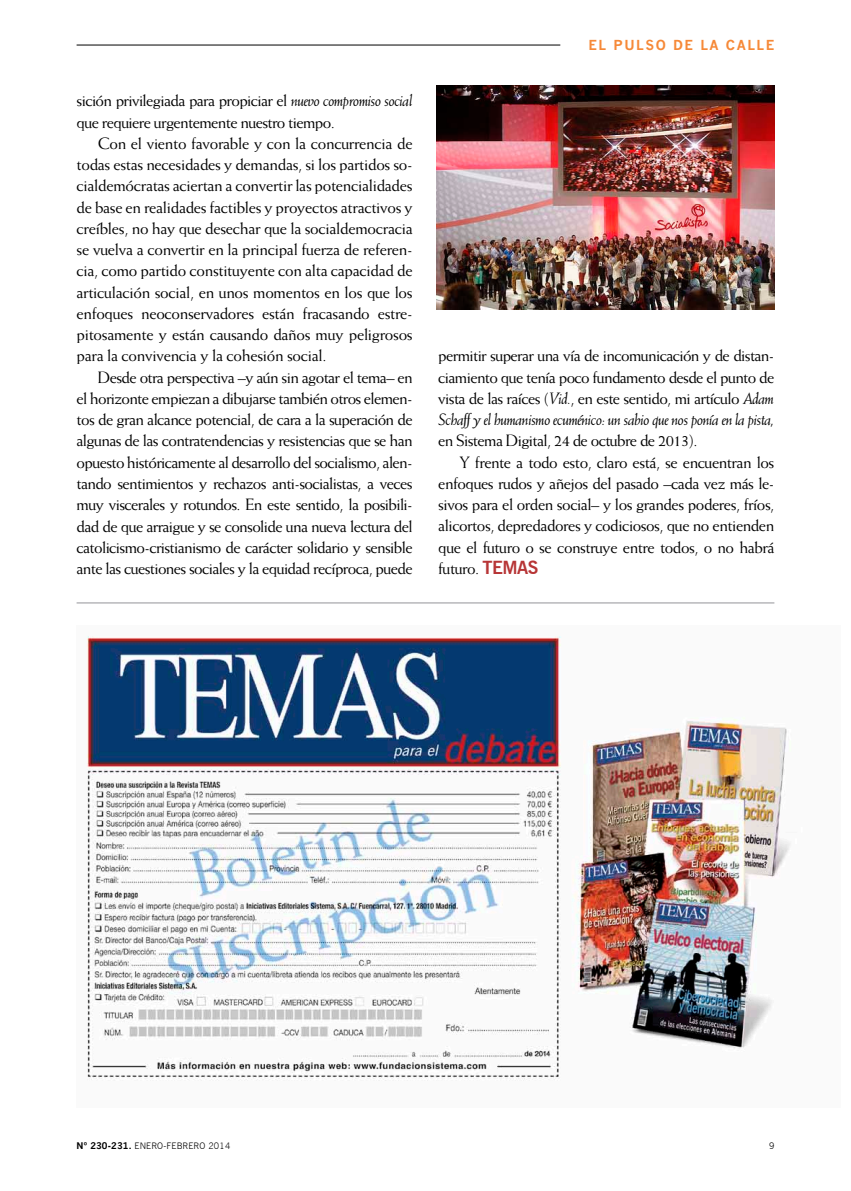
<style>
.page{position:relative;width:851px;height:1191px;background:#fff}
.page>*{position:absolute;margin:0;border:0;box-sizing:border-box;transform-origin:0 0}
.t1{font:16.5px/21.3px "Weiss Std";letter-spacing:-.03em;color:#000;text-align:justify}
.t2{font:700 13.5px "News Gothic";letter-spacing:.11em;color:#f68938}
.t3{font:300 9px "News Gothic BT";letter-spacing:.02em;color:#000}
.s1{font-style:italic}
.s2{font-family:"News Gothic BT";font-weight:700;font-size:18px;color:#b73536}
.s3{font-family:"News Gothic";font-weight:700}
</style>
<div class="page">
<hr style="left:77px;top:45px;width:483px;height:1px;background:#000">
<img style="left:436px;top:85px;width:338px;height:225px">
<img style="left:87px;top:636px;width:704px;height:445px">
<hr style="left:77px;top:602px;width:697px;height:1px;background:#939498">
<p class="t1" style="left:77px;top:90px;width:337px">sición privilegiada para propiciar el <span class="s1">nuevo compromiso social </span>que requiere urgentemente nuestro tiempo.</p>
<p class="t1" style="left:77px;top:132px;width:337px;text-indent:21px">Con el viento favorable y con la concurrencia de todas estas necesidades y demandas, si los partidos so&shy;cialdemócratas aciertan a convertir las potencialidades de base en realidades factibles y proyectos atractivos y creíbles, no hay que desechar que la socialdemocracia se vuelva a convertir en la principal fuerza de referen&shy;cia, como partido constituyente con alta capacidad de articulación social, en unos momentos en los que los enfoques neoconservadores están fracasando estre&shy;pitosamente y están causando daños muy peligrosos para la convivencia y la cohesión social.</p>
<p class="t1" style="left:77px;top:366px;width:337px;text-indent:21px">Desde otra perspectiva –y aún sin agotar el tema– en el horizonte empiezan a dibujarse también otros elemen&shy;tos de gran alcance potencial, de cara a la superación de algunas de las contratendencias y resistencias que se han opuesto históricamente al desarrollo del socialismo, alen&shy;tando sentimientos y rechazos anti-socialistas, a veces muy viscerales y rotundos. En este sentido, la posibili&shy;dad de que arraigue y se consolide una nueva lectura del catolicismo-cristianismo de carácter solidario y sensible ante las cuestiones sociales y la equidad recíproca, puede</p>
<p class="t2" style="left:588px;top:37px;width:187px">EL PULSO DE LA CALLE</p>
<p class="t1" style="left:438px;top:345px;width:337px">permitir superar una vía de incomunicación y de distan&shy;ciamiento que tenía poco fundamento desde el punto de vista de las raíces (<span class="s1">Vid.</span>, en este sentido, mi artículo <span class="s1">Adam Schaff y el humanismo ecuménico: un sabio que nos ponía en la pista,</span></p>
<p class="t1" style="left:438px;top:430px;width:261px">en Sistema Digital, 24 de octubre de 2013).</p>
<p class="t1" style="left:459px;top:451px;width:316px">Y frente a todo esto, claro está, se encuentran los</p>
<p class="t1" style="left:438px;top:472px;width:337px">enfoques rudos y añejos del pasado –cada vez más le-</p>
<p class="t1" style="left:438px;top:494px;width:337px">sivos para el orden social– y los grandes poderes, fríos,</p>
<p class="t1" style="left:438px;top:515px;width:337px">alicortos, depredadores y codiciosos, que no entienden</p>
<p class="t1" style="left:438px;top:536px;width:337px">que el futuro o se construye entre todos, o no habrá</p>
<p class="t1" style="left:438px;top:557px;width:101px">futuro. <span class="s2">TEMAS</span></p>
<p class="t3" style="left:77px;top:1140px;width:155px"><span class="s3">Nº 230-231.</span> ENERO-FEBRERO 2014</p>
<p class="t3" style="left:769px;top:1140px;width:7px">9</p>
</div>
